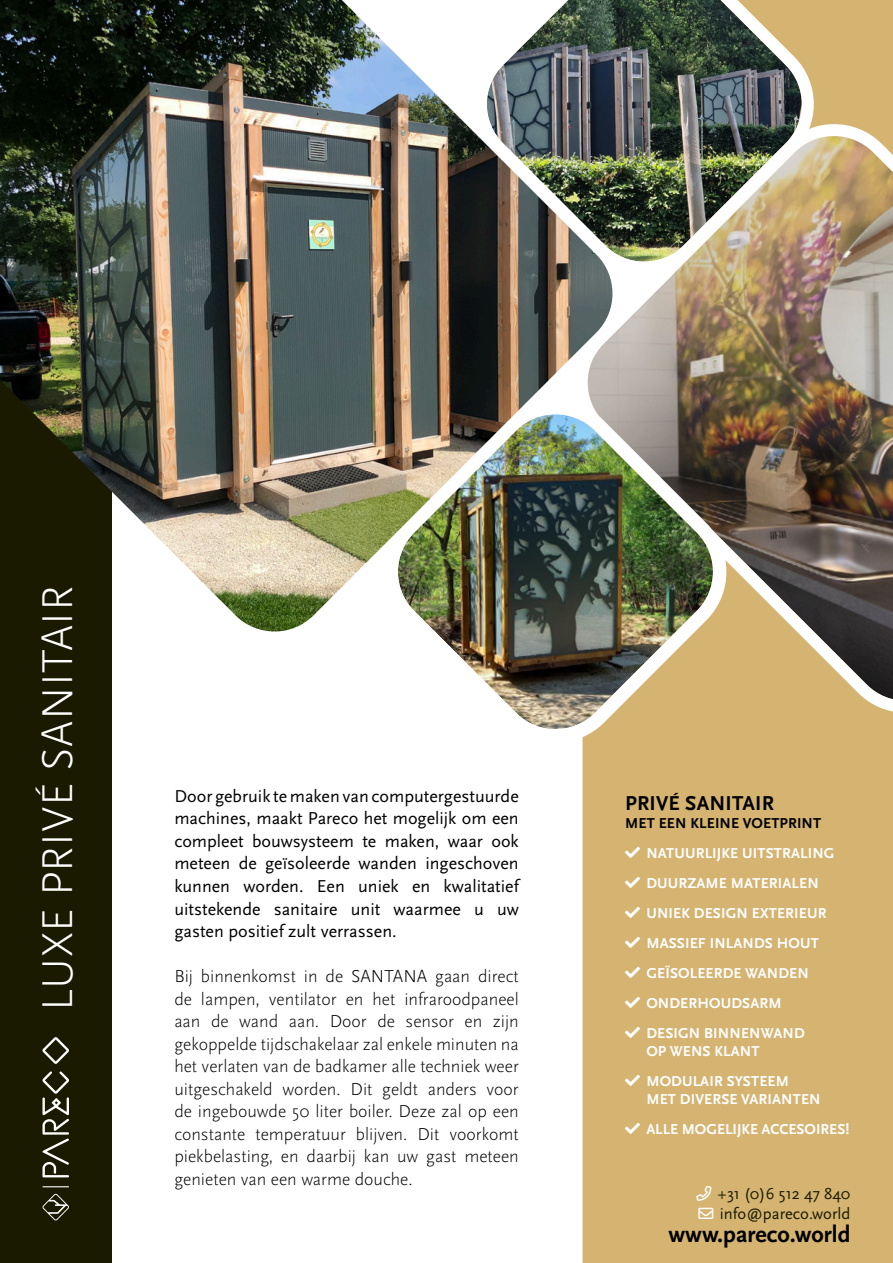
<style>
.page{position:relative;width:893px;height:1263px;background:#fff}
.page>*{position:absolute;margin:0;border:0;box-sizing:border-box;transform-origin:0 0}
.t1{font:300 45px "Scala Sans Pro";letter-spacing:.01em;color:#fff}
.t2{font:700 24px "Scala Sans Pro";color:#000001}
.t3{font:700 21px "Scala Sans Pro";letter-spacing:.01em;color:#000001}
.t4{font:300 18px/22.5px "Scala Sans Pro";color:#000001;text-align:justify}
.t5{font:18px/22.5px "Scala Sans Pro";color:#000001;text-align:justify}
.t6{font:16.5px "Scala Sans Pro";color:#191a00}
.t7{font:700 15px "Scala Sans Pro";letter-spacing:.01em;color:#fff}
.t8{font:700 15px "Scala Sans Pro";letter-spacing:.01em;color:#000001}
.s1{color:#fff}
</style>
<div class="page">
<div style="left:583px;top:0;width:310px;height:1263px;background:#d5b371"></div>
<div style="left:0;top:0;width:111px;height:1263px;background:#191a00"></div>
<img style="left:618px;top:0;width:213px;height:124px">
<img style="left:618px;top:124px;width:275px;height:606px">
<img style="left:440px;top:401px;width:305px;height:360px">
<img style="left:0;top:0;width:618px;height:637px">
<svg style="left:42px;top:1037px;width:27px;height:27px"></svg>
<svg style="left:42px;top:1194px;width:27px;height:26px"></svg>
<svg style="left:42px;top:1071px;width:27px;height:106px"></svg>
<svg style="left:42px;top:1186px;width:27px;height:1px"></svg>
<svg style="left:696px;top:1186px;width:15px;height:15px"></svg>
<svg style="left:625px;top:846px;width:15px;height:11px"></svg>
<svg style="left:625px;top:876px;width:15px;height:11px"></svg>
<svg style="left:625px;top:906px;width:15px;height:11px"></svg>
<svg style="left:625px;top:936px;width:15px;height:11px"></svg>
<svg style="left:625px;top:966px;width:15px;height:11px"></svg>
<svg style="left:625px;top:996px;width:15px;height:11px"></svg>
<svg style="left:625px;top:1026px;width:15px;height:11px"></svg>
<svg style="left:625px;top:1074px;width:15px;height:11px"></svg>
<svg style="left:625px;top:1122px;width:15px;height:11px"></svg>
<p class="t1" style="left:32px;top:1011px;width:427px;rotate:-90deg">LUXE PRIVÉ SANITAIR</p>
<p class="t5" style="left:174px;top:785px;width:346px">Door gebruik te maken van computergestuurde machines, maakt Pareco het mogelijk om een compleet bouwsysteem te maken, waar ook meteen de geïsoleerde wanden ingeschoven kunnen worden. Een uniek en kwalitatief uitstekende sanitaire unit waarmee u uw gasten positief zult verrassen.</p>
<p class="t4" style="left:174px;top:965px;width:346px">Bij binnenkomst in de SANTANA gaan direct de lampen, ventilator en het infraroodpaneel aan de wand aan. Door de sensor en zijn gekoppelde tijdschakelaar zal enkele minuten na het verlaten van de badkamer alle techniek weer uitgeschakeld worden. Dit geldt anders voor de ingebouwde 50 liter boiler. Deze zal op een constante temperatuur blijven. Dit voorkomt piekbelasting, en daarbij kan uw gast meteen genieten van een warme douche.</p>
<p class="t3" style="left:625px;top:791px;width:150px">PRIVÉ SANITAIR</p>
<p class="t8" style="left:625px;top:814px;width:198px">MET EEN KLEINE VOETPRINT</p>
<p class="t7" style="left:646px;top:844px;width:190px">NATUURLIJKE UITSTRALING</p>
<p class="t7" style="left:646px;top:874px;width:174px">DUURZAME MATERIALEN</p>
<p class="t7" style="left:646px;top:904px;width:182px">UNIEK DESIGN EXTERIEUR</p>
<p class="t7" style="left:646px;top:934px;width:174px">MASSIEF INLANDS HOUT</p>
<p class="t7" style="left:646px;top:964px;width:164px">GEÏSOLEERDE WANDEN</p>
<p class="t7" style="left:646px;top:994px;width:137px">ONDERHOUDSARM</p>
<p class="t7" style="left:646px;top:1024px;width:160px">DESIGN BINNENWAND</p>
<p class="t7" style="left:646px;top:1042px;width:115px">OP WENS KLANT</p>
<p class="t7" style="left:646px;top:1072px;width:144px">MODULAIR SYSTEEM</p>
<p class="t7" style="left:646px;top:1090px;width:176px">MET DIVERSE VARIANTEN</p>
<p class="t7" style="left:646px;top:1120px;width:204px">ALLE MOGELIJKE ACCESOIRES!</p>
<p class="t6" style="left:718px;top:1184px;width:134px">+31 (0)6 512 47 840</p>
<p class="t6" style="left:698px;top:1204px;width:154px"><span class="s1">→</span> info@pareco.world</p>
<p class="t2" style="left:668px;top:1220px;width:184px">www.pareco.world</p>
</div>
